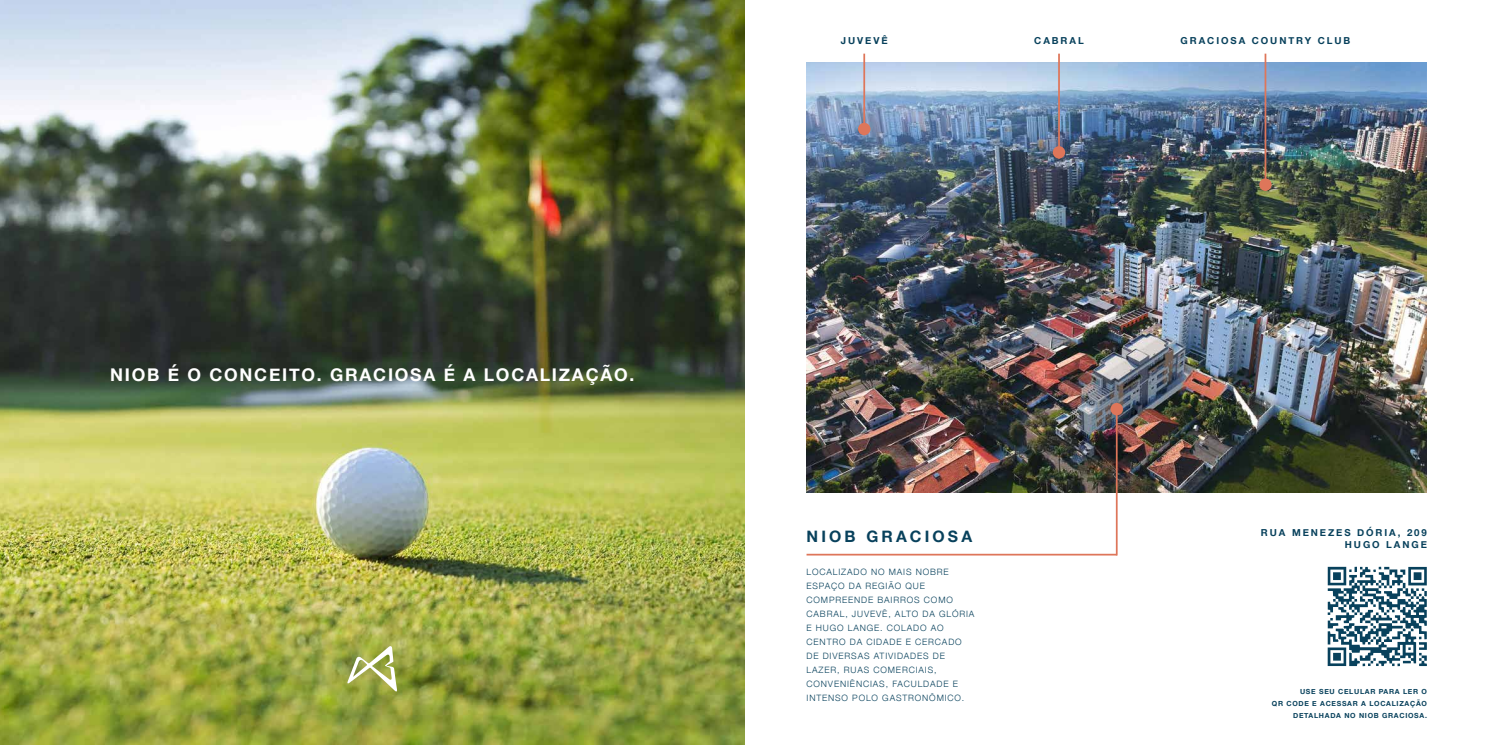
<style>
.page{position:relative;width:1489px;height:745px;background:#fff}
.page>*{position:absolute;margin:0;border:0;box-sizing:border-box;transform-origin:0 0}
.t1{font:700 17.5px "Helvetica Neue";letter-spacing:.1em;color:#fff}
.t2{font:700 15.75px "Helvetica Neue";letter-spacing:.2em;color:#08415c}
.t3{font:700 9.62px/12.2px "Helvetica Neue";letter-spacing:.2em;color:#08415c;text-align:right}
.t4{font:300 8.75px/14px "Helvetica Neue";letter-spacing:.1em;color:#08415c}
.t5{font:700 7px/12.2px "Helvetica Neue";letter-spacing:.1em;color:#08415c;text-align:right}
</style>
<div class="page">
<img style="left:0;top:0;width:744px;height:744px">
<img style="left:806px;top:62px;width:620px;height:430px">
<svg style="left:1327px;top:566px;width:99px;height:99px"></svg>
<hr style="left:1115px;top:402px;width:2px;height:153px;background:#de765a">
<div style="left:1110px;top:402px;width:12px;height:13px;background:#de765a;border-radius:50%"></div>
<hr style="left:863px;top:54px;width:2px;height:81px;background:#de765a">
<div style="left:858px;top:123px;width:12px;height:12px;background:#de765a;border-radius:50%"></div>
<hr style="left:1058px;top:54px;width:1px;height:104px;background:#de765a">
<div style="left:1052px;top:146px;width:13px;height:12px;background:#de765a;border-radius:50%"></div>
<hr style="left:1264px;top:54px;width:2px;height:137px;background:#de765a">
<div style="left:1259px;top:178px;width:12px;height:13px;background:#de765a;border-radius:50%"></div>
<svg style="left:347px;top:645px;width:50px;height:46px"></svg>
<hr style="left:806px;top:553px;width:310px;height:2px;background:#de765a">
<h1 class="t1" style="left:110px;top:361px;width:526px">NIOB É O CONCEITO. GRACIOSA É A LOCALIZAÇÃO.</h1>
<p class="t3" style="left:840px;top:34px;width:48px">JUVEVÊ</p>
<p class="t3" style="left:1034px;top:34px;width:51px">CABRAL</p>
<p class="t3" style="left:1180px;top:34px;width:171px">GRACIOSA COUNTRY CLUB</p>
<h2 class="t2" style="left:806px;top:523px;width:167px">NIOB GRACIOSA</h2>
<p class="t4" style="left:806px;top:564px;width:169px">LOCALIZADO NO MAIS NOBRE<br>ESPAÇO DA REGIÃO QUE<br>COMPREENDE BAIRROS COMO<br>CABRAL, JUVEVÊ, ALTO DA GLÓRIA<br>E HUGO LANGE. COLADO AO<br>CENTRO DA CIDADE E CERCADO<br>DE DIVERSAS ATIVIDADES DE<br>LAZER, RUAS COMERCIAIS,<br>CONVENIÊNCIAS, FACULDADE E<br>INTENSO POLO GASTRONÔMICO.</p>
<p class="t3" style="left:1260px;top:526px;width:167px">RUA MENEZES DÓRIA, 209<br>HUGO LANGE</p>
<p class="t5" style="left:1271px;top:685px;width:156px">USE SEU CELULAR PARA LER O<br>QR CODE E ACESSAR A LOCALIZAÇÃO<br>DETALHADA NO NIOB GRACIOSA.</p>
</div>
